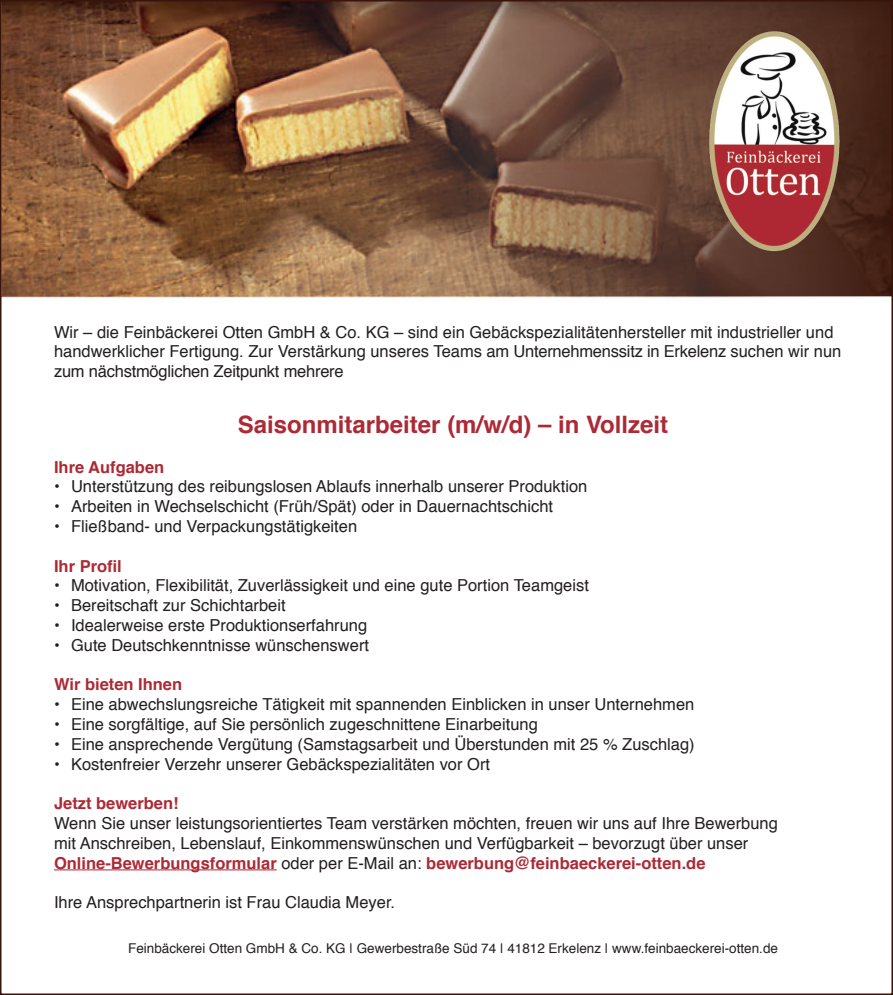
<style>
.page{position:relative;width:893px;height:995px;background:#fff}
.page>*{position:absolute;margin:0;border:0;box-sizing:border-box;transform-origin:0 0}
.t1{font:700 24px "Helvetica";color:#ac2a35}
.t2{font:16.5px/19.8px "Helvetica";color:#231f20}
.t3{font:700 16.5px "Helvetica";color:#ac2a35}
.t4{font:13.5px "Helvetica";color:#231f20}
.s1{font-weight:700;color:#ac2a35}
</style>
<div class="page">
<hr style="left:54px;top:869px;width:223px;height:1px;background:#ac2a35">
<img style="left:3px;top:3px;width:887px;height:293px">
<img style="left:707px;top:28px;width:135px;height:226px">
<p class="t2" style="left:54px;top:322px;width:789px">Wir – die Feinbäckerei Otten GmbH &amp; Co. KG – sind ein Gebäckspezialitätenhersteller mit industrieller und handwerklicher Fertigung. Zur Verstärkung unseres Teams am Unternehmenssitz in Erkelenz suchen wir nun zum nächstmöglichen Zeitpunkt mehrere</p>
<h1 class="t1" style="left:238px;top:405px;width:432px">Saisonmitarbeiter (m/w/d) – in Vollzeit</h1>
<p class="t3" style="left:54px;top:453px;width:112px">Ihre Aufgaben</p>
<p class="t2" style="left:54px;top:477px;width:535px">• Unterstützung des reibungslosen Ablaufs innerhalb unserer Produktion</p>
<p class="t2" style="left:54px;top:497px;width:501px">• Arbeiten in Wechselschicht (Früh/Spät) oder in Dauernachtschicht</p>
<p class="t2" style="left:54px;top:517px;width:305px">• Fließband- und Verpackungstätigkeiten</p>
<p class="t3" style="left:54px;top:552px;width:69px">Ihr Profil</p>
<p class="t2" style="left:54px;top:576px;width:536px">• Motivation, Flexibilität, Zuverlässigkeit und eine gute Portion Teamgeist</p>
<p class="t2" style="left:54px;top:596px;width:233px">• Bereitschaft zur Schichtarbeit</p>
<p class="t2" style="left:54px;top:616px;width:315px">• Idealerweise erste Produktionserfahrung</p>
<p class="t2" style="left:54px;top:636px;width:317px">• Gute Deutschkenntnisse wünschenswert</p>
<p class="t3" style="left:54px;top:671px;width:130px">Wir bieten Ihnen</p>
<p class="t2" style="left:54px;top:695px;width:642px">• Eine abwechslungsreiche Tätigkeit mit spannenden Einblicken in unser Unternehmen</p>
<p class="t2" style="left:54px;top:715px;width:485px">• Eine sorgfältige, auf Sie persönlich zugeschnittene Einarbeitung</p>
<p class="t2" style="left:54px;top:735px;width:642px">• Eine ansprechende Vergütung (Samstagsarbeit und Überstunden mit 25 % Zuschlag)</p>
<p class="t2" style="left:54px;top:754px;width:438px">• Kostenfreier Verzehr unserer Gebäckspezialitäten vor Ort</p>
<p class="t3" style="left:54px;top:790px;width:126px">Jetzt bewerben!</p>
<p class="t2" style="left:54px;top:814px;width:725px">Wenn Sie unser leistungsorientiertes Team verstärken möchten, freuen wir uns auf Ihre Bewerbung mit Anschreiben, Lebenslauf, Einkommenswünschen und Verfügbarkeit – bevorzugt über unser<br><span class="s1">Online-Bewerbungsformular</span> oder per E-Mail an: <span class="s1">bewerbung@feinbaeckerei-otten.de</span></p>
<p class="t2" style="left:54px;top:893px;width:343px">Ihre Ansprechpartnerin ist Frau Claudia Meyer.</p>
<p class="t4" style="left:128px;top:938px;width:651px">Feinbäckerei Otten GmbH &amp; Co. KG | Gewerbestraße Süd 74 | 41812 Erkelenz | www.feinbaeckerei-otten.de</p>
</div>
